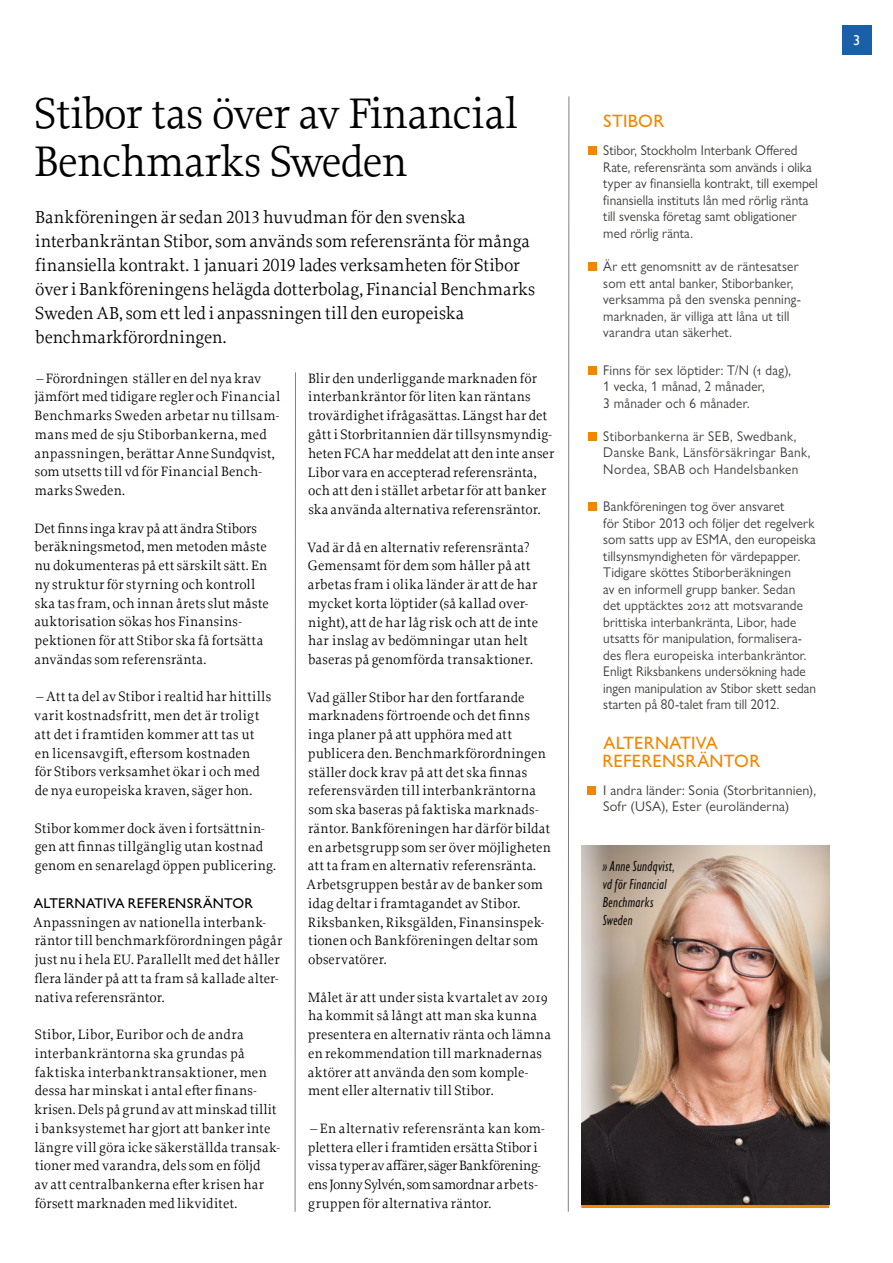
<style>
.page{position:relative;width:893px;height:1263px;background:#fff}
.page>*{position:absolute;margin:0;border:0;box-sizing:border-box;transform-origin:0 0}
.t1{font:45px/48px "Proforma";letter-spacing:-.02em;color:#000}
.t2{font:18.3px/24px "Proforma";letter-spacing:-.005em;color:#000}
.t3{font:500 18px/18px "Gill Sans Nova";letter-spacing:.015em;color:#f18700}
.t4{font:italic condensed 15px/18px "Gill Sans Nova";letter-spacing:.025em;color:#000}
.t5{font:14.25px/18.8px "Proforma";letter-spacing:.01em;color:#000}
.t6{font:500 14.25px "Gill Sans Nova";letter-spacing:.015em;color:#000}
.t7{font:14.25px "Gill Sans";color:#fff}
.t8{font:14.1px/16.5px "Gill Sans Nova";letter-spacing:.01em;color:#3c3c3b;scale:.95 1}
.t9{font:14.1px/16.5px "Gill Sans Nova";letter-spacing:.03em;color:#3c3c3b;scale:.95 1}
.t10{font:14.1px/16.5px "Gill Sans Nova";letter-spacing:.01em;color:#3c3c3b}
</style>
<div class="page">
<div style="left:842px;top:26px;width:30px;height:29px;background:#1a60a8"></div>
<svg style="left:568px;top:96px;width:1px;height:1116px"></svg>
<hr style="left:295px;top:372px;width:1px;height:840px;background:#818080">
<hr style="left:581px;top:1205px;width:248px;height:3px;background:#f18700">
<img style="left:581px;top:845px;width:248px;height:360px">
<div style="left:588px;top:146px;width:8px;height:9px;background:#f18700"></div>
<div style="left:588px;top:263px;width:8px;height:8px;background:#f18700"></div>
<div style="left:588px;top:366px;width:8px;height:9px;background:#f18700"></div>
<div style="left:588px;top:432px;width:8px;height:9px;background:#f18700"></div>
<div style="left:588px;top:502px;width:8px;height:9px;background:#f18700"></div>
<div style="left:587px;top:786px;width:8px;height:8px;background:#f18700"></div>
<h1 class="t1" style="left:34px;top:88px;width:485px">Stibor tas över av Financial<br>Benchmarks Sweden</h1>
<p class="t2" style="left:35px;top:205px;width:502px">Bankföreningen är sedan 2013 huvudman för den svenska interbankräntan Stibor, som används som referensränta för många finansiella kontrakt. 1 januari 2019 lades verksamheten för Stibor över i Bankföreningens helägda dotterbolag, Financial Benchmarks Sweden AB, som ett led i anpassningen till den europeiska benchmarkförordningen.</p>
<p class="t5" style="left:35px;top:368px;width:247px">– Förordningen ställer en del nya krav jämfört med tidigare regler och Financial Benchmarks Sweden arbetar nu tillsam&shy;mans med de sju Stiborbankerna, med anpassningen, berättar Anne Sundqvist, som utsetts till vd för Financial Bench&shy;marks Sweden.</p>
<p class="t5" style="left:34px;top:518px;width:236px">Det finns inga krav på att ändra Stibors beräkningsmetod, men metoden måste nu dokumenteras på ett särskilt sätt. En ny struktur för styrning och kontroll ska tas fram, och innan årets slut måste auktorisation sökas hos Finansins&shy;pektionen för att Stibor ska få fortsätta användas som referensränta.</p>
<p class="t5" style="left:34px;top:687px;width:238px">– Att ta del av Stibor i realtid har hittills varit kostnadsfritt, men det är troligt att det i framtiden kommer att tas ut en licensavgift, eftersom kostnaden<br>för Stibors verksamhet ökar i och med de nya europeiska kraven, säger hon.</p>
<p class="t5" style="left:35px;top:818px;width:243px">Stibor kommer dock även i fortsättnin&shy;gen att finnas tillgänglig utan kostnad genom en senarelagd öppen publicering.</p>
<p class="t6" style="left:34px;top:894px;width:221px">ALTERNATIVA REFERENSRÄNTOR</p>
<p class="t5" style="left:33px;top:912px;width:251px">Anpassningen av nationella interbank&shy;räntor till benchmarkförordningen pågår just nu i hela EU. Parallellt med det håller flera länder på att ta fram så kallade alter&shy;nativa referensräntor.</p>
<p class="t5" style="left:35px;top:1025px;width:247px">Stibor, Libor, Euribor och de andra interbankräntorna ska grundas på faktiska interbanktransaktioner, men dessa har minskat i antal efter finans&shy;krisen. Dels på grund av att minskad tillit i banksystemet har gjort att banker inte längre vill göra icke säkerställda transak&shy;tioner med varandra, dels som en följd<br>av att centralbankerna efter krisen har försett marknaden med likviditet.</p>
<p class="t5" style="left:308px;top:368px;width:248px">Blir den underliggande marknaden för interbankräntor för liten kan räntans trovärdighet ifrågasättas. Längst har det gått i Storbritannien där tillsynsmyndig&shy;heten FCA har meddelat att den inte anser Libor vara en accepterad referensränta, och att den i stället arbetar för att banker ska använda alternativa referensräntor.</p>
<p class="t5" style="left:307px;top:537px;width:232px">Vad är då en alternativ referensränta?<br>Gemensamt för dem som håller på att arbetas fram i olika länder är att de har mycket korta löptider (så kallad over&shy;night), att de har låg risk och att de inte har inslag av bedömningar utan helt baseras på genomförda transaktioner.</p>
<p class="t5" style="left:307px;top:687px;width:246px">Vad gäller Stibor har den fortfarande marknadens förtroende och det finns inga planer på att upphöra med att publicera den. Benchmarkförordningen ställer dock krav på att det ska finnas referensvärden till interbankräntorna som ska baseras på faktiska marknads&shy;räntor. Bankföreningen har därför bildat en arbetsgrupp som ser över möjligheten att ta fram en alternativ referensränta.<br>Arbetsgruppen består av de banker som idag deltar i framtagandet av Stibor.<br>Riksbanken, Riksgälden, Finansinspek&shy;tionen och Bankföreningen deltar som observatörer.</p>
<p class="t5" style="left:308px;top:987px;width:245px">Målet är att under sista kvartalet av 2019 ha kommit så långt att man ska kunna presentera en alternativ ränta och lämna en rekommendation till marknadernas aktörer att använda den som komple&shy;ment eller alternativ till Stibor.</p>
<p class="t5" style="left:308px;top:1119px;width:237px">– En alternativ referensränta kan kom-- plettera eller i framtiden ersätta Stibor i vissa typer av affärer, säger Bankförening&shy;ens Jonny Sylvén, som samordnar arbets&shy;gruppen för alternativa räntor.</p>
<p class="t3" style="left:603px;top:112px;width:62px">STIBOR</p>
<p class="t8" style="left:603px;top:142px;width:227px">Stibor, Stockholm Interbank Offered Rate, referensränta som används i olika typer av finansiella kontrakt, till exempel finansiella instituts lån med rörlig ränta till svenska företag samt obligationer med rörlig ränta.</p>
<p class="t8" style="left:603px;top:258px;width:210px">Är ett genomsnitt av de räntesatser som ett antal banker, Stiborbanker, verksamma på den svenska penning&shy;marknaden, är villiga att låna ut till varandra utan säkerhet.</p>
<p class="t8" style="left:603px;top:362px;width:199px">Finns för sex löptider: T/N (1 dag),<br>1 vecka, 1 månad, 2 månader,<br>3 månader och 6 månader.</p>
<p class="t9" style="left:603px;top:428px;width:219px">Stiborbankerna är SEB, Swedbank,<br>Danske Bank, Länsförsäkringar Bank,<br>Nordea, SBAB och Handelsbanken</p>
<p class="t8" style="left:603px;top:498px;width:226px">Bankföreningen tog över ansvaret<br>för Stibor 2013 och följer det regelverk som satts upp av ESMA, den europeiska tillsynsmyndigheten för värdepapper.<br>Tidigare sköttes Stiborberäkningen<br>av en informell grupp banker. Sedan det upptäcktes 2012 att motsvarande brittiska interbankränta, Libor, hade utsatts för manipulation, formalisera&shy;des flera europeiska interbankräntor.<br>Enligt Riksbankens undersökning hade ingen manipulation av Stibor skett sedan starten på 80-talet fram till 2012.</p>
<p class="t3" style="left:602px;top:733px;width:159px">ALTERNATIVA<br>REFERENSRÄNTOR</p>
<p class="t10" style="left:603px;top:782px;width:214px">I andra länder: Sonia (Storbritannien),<br>Sofr (USA), Ester (euroländerna)</p>
<p class="t4" style="left:603px;top:857px;width:74px">» Anne Sundqvist, vd för Financial<br>Benchmarks<br>Sweden</p>
<p class="t7" style="left:853px;top:32px;width:9px">3</p>
</div>
